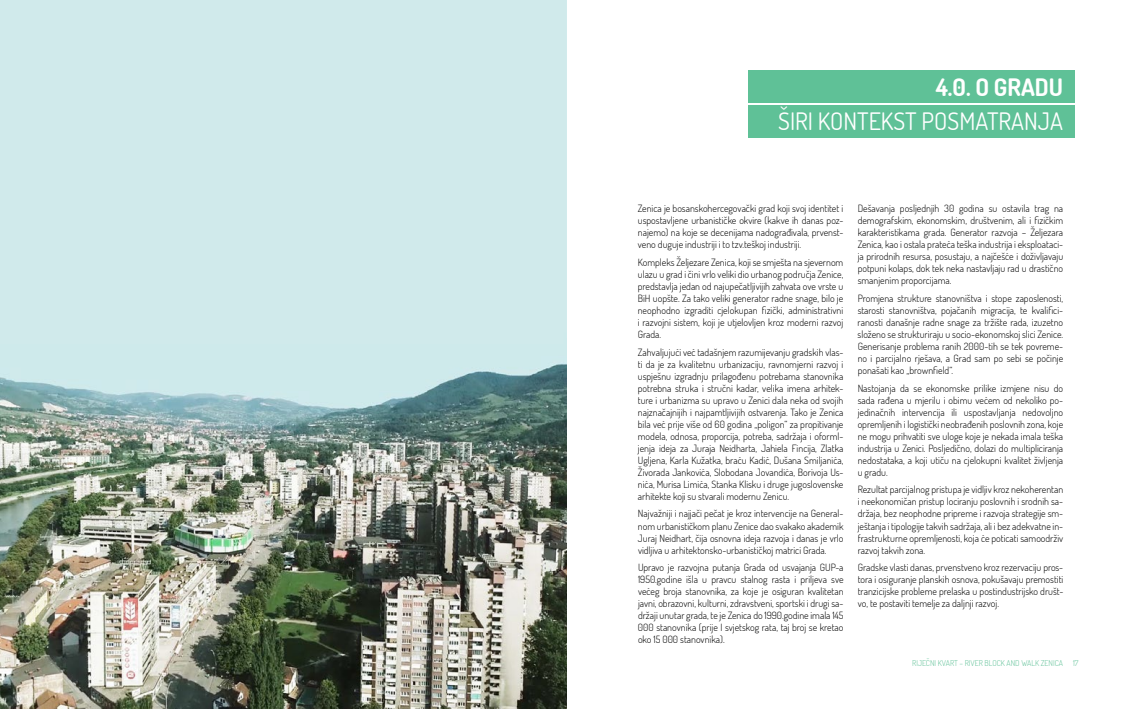
<style>
.page{position:relative;width:1134px;height:709px;background:#fff}
.page>*{position:absolute;margin:0;border:0;box-sizing:border-box;transform-origin:0 0}
.t1{font:24px "Dosis";color:#fff}
.t2{font:700 24px "Dosis";color:#fff}
.t3{font:300 10px/12px "Dosis";color:#000;text-align:justify}
.t4{font:300 8px "Dosis";color:#5fc197}
</style>
<div class="page">
<img style="left:0;top:0;width:567px;height:709px">
<div style="left:748px;top:106px;width:326px;height:32px;background:#5fc197"></div>
<div style="left:748px;top:71px;width:326px;height:32px;background:#5fc197"></div>
<h1 class="t2" style="left:936px;top:71px;width:129px">4.0. O GRADU</h1>
<h1 class="t1" style="left:778px;top:105px;width:286px">ŠIRI KONTEKST POSMATRANJA</h1>
<p class="t3" style="left:638px;top:202px;width:207px">Zenica je bosanskohercegovački grad koji svoj identitet i uspostavljene urbanističke okvire (kakve ih danas poz&shy;najemo) na koje se decenijama nadograđivala, prvenst&shy;veno duguje industriji i to tzv.teškoj industriji.</p>
<p class="t3" style="left:638px;top:256px;width:207px">Kompleks Željezare Zenica, koji se smješta na sjevernom ulazu u grad i čini vrlo veliki dio urbanog područja Zenice, predstavlja jedan od najupečatljivijih zahvata ove vrste u BiH uopšte. Za tako veliki generator radne snage, bilo je neophodno izgraditi cjelokupan fizički, administrativni i razvojni sistem, koji je utjelovljen kroz moderni razvoj Grada.</p>
<p class="t3" style="left:638px;top:346px;width:207px">Zahvaljujući već tadašnjem razumijevanju gradskih vlas&shy;ti da je za kvalitetnu urbanizaciju, ravnomjerni razvoj i uspješnu izgradnju prilagođenu potrebama stanovnika potrebna struka i stručni kadar, velika imena arhitek&shy;ture i urbanizma su upravo u Zenici dala neka od svojih najznačajnijih i najpamtljivijih ostvarenja. Tako je Zenica bila već prije više od 60 godina „poligon“ za propitivanje modela, odnosa, proporcija, potreba, sadržaja i oforml&shy;jenja ideja za Juraja Neidharta, Jahiela Fincija, Zlatka Ugljena, Karla Kužatka, braću Kadić, Dušana Smiljanića, Živorada Jankovića, Slobodana Jovandića, Borivoja Us&shy;nića, Murisa Limića, Stanka Klisku i druge jugoslovenske arhitekte koji su stvarali modernu Zenicu.</p>
<p class="t3" style="left:638px;top:507px;width:207px">Najvažniji i najjači pečat je kroz intervencije na General&shy;nom urbanističkom planu Zenice dao svakako akademik Juraj Neidhart, čija osnovna ideja razvoja i danas je vrlo vidljiva u arhitektonsko-urbanističkoj matrici Grada.</p>
<p class="t3" style="left:638px;top:561px;width:207px">Upravo je razvojna putanja Grada od usvajanja GUP-a 1950.godine išla u pravcu stalnog rasta i priljeva sve većeg broja stanovnika, za koje je osiguran kvalitetan javni, obrazovni, kulturni, zdravstveni, sportski i drugi sa&shy;držaji unutar grada, te je Zenica do 1990.godine imala 145<br>000 stanovnika (prije I svjetskog rata, taj broj se kretao oko 15 000 stanovnika).</p>
<p class="t3" style="left:858px;top:202px;width:207px">Dešavanja posljednjih 30 godina su ostavila trag na demografskim, ekonomskim, društvenim, ali i fizičkim karakteristikama grada. Generator razvoja – Željezara Zenica, kao i ostala prateća teška industrija i eksploataci&shy;ja prirodnih resursa, posustaju, a najčešće i doživljavaju potpuni kolaps, dok tek neka nastavljaju rad u drastično smanjenim proporcijama.</p>
<p class="t3" style="left:858px;top:292px;width:207px">Promjena strukture stanovništva i stope zaposlenosti, starosti stanovništva, pojačanih migracija, te kvalifici&shy;ranosti današnje radne snage za tržište rada, izuzetno složeno se strukturiraju u socio-ekonomskoj slici Zenice.<br>Generisanje problema ranih 2000-tih se tek povreme&shy;no i parcijalno rješava, a Grad sam po sebi se počinje ponašati kao „brownfield“.</p>
<p class="t3" style="left:858px;top:382px;width:207px">Nastojanja da se ekonomske prilike izmjene nisu do sada rađena u mjerilu i obimu većem od nekoliko po&shy;jedinačnih intervencija ili uspostavljanja nedovoljno opremljenih i logistički neobrađenih poslovnih zona, koje ne mogu prihvatiti sve uloge koje je nekada imala teška industrija u Zenici. Posljedično, dolazi do multipliciranja nedostataka, a koji utiču na cjelokupni kvalitet življenja u gradu.</p>
<p class="t3" style="left:858px;top:483px;width:207px">Rezultat parcijalnog pristupa je vidljiv kroz nekoherentan i neekonomičan pristup lociranju poslovnih i srodnih sa&shy;držaja, bez neophodne pripreme i razvoja strategije sm&shy;ještanja i tipologije takvih sadržaja, ali i bez adekvatne in&shy;frastrukturne opremljenosti, koja će poticati samoodrživ razvoj takvih zona.</p>
<p class="t3" style="left:858px;top:561px;width:207px">Gradske vlasti danas, prvenstveno kroz rezervaciju pros&shy;tora i osiguranje planskih osnova, pokušavaju premostiti tranzicijske probleme prelaska u postindustrijsko društ&shy;vo, te postaviti temelje za daljnji razvoj.</p>
<p class="t4" style="left:912px;top:658px;width:168px">RIJEČNI KVART – RIVER BLOCK AND WALK ZENICA 17</p>
</div>
